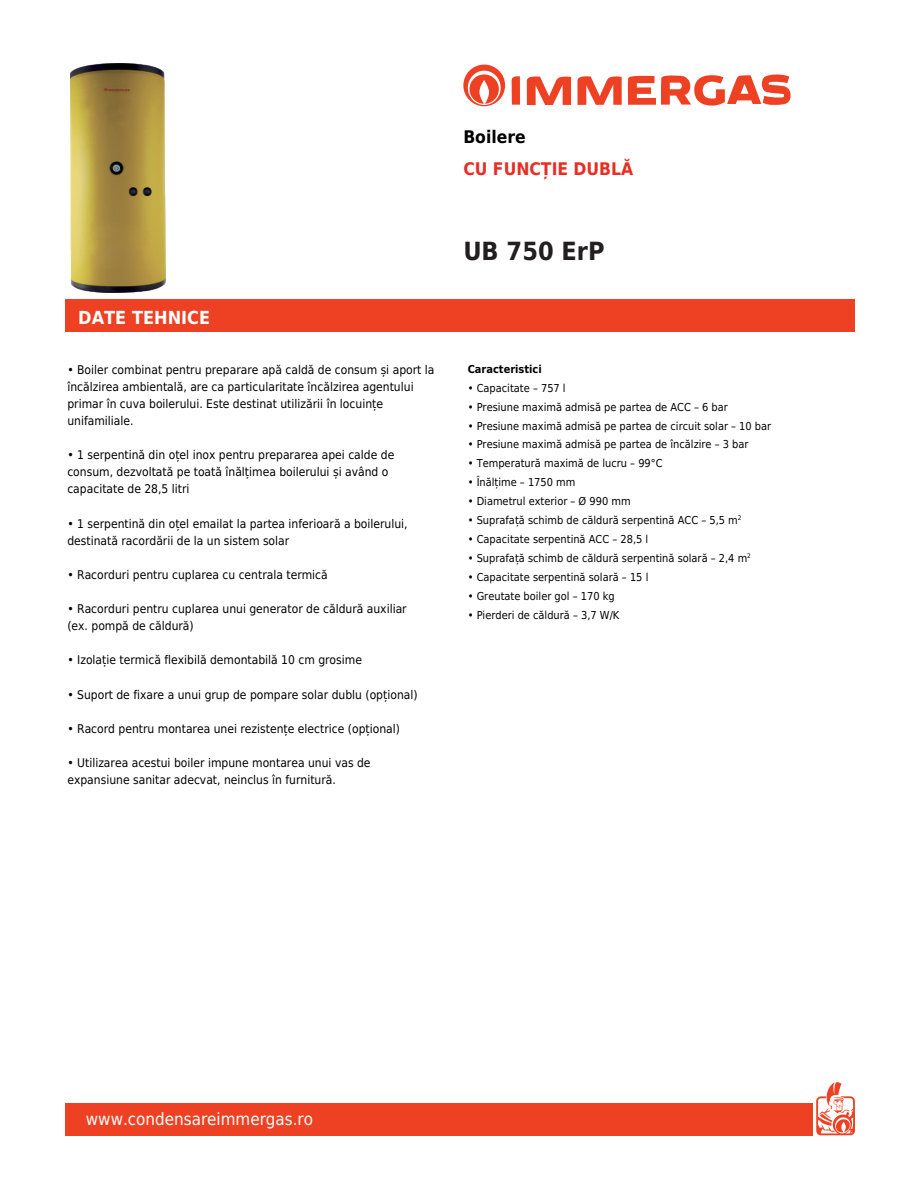
<style>
.page{position:relative;width:918px;height:1188px;background:#fff}
.page>*{position:absolute;margin:0;border:0;box-sizing:border-box;transform-origin:0 0}
.t1{font:700 25.05px "DejaVu Sans Condensed";color:#231f20}
.t2{font:700 18px "DejaVu Sans Condensed";color:#fff}
.t3{font:700 17.4px "DejaVu Sans Condensed";color:#e62e24}
.t4{font:700 17.4px "DejaVu Sans Condensed";color:#000}
.t5{font:16.8px "DejaVu Sans Condensed";color:#fff}
.t6{font:12px/17.1px "DejaVu Sans Condensed";color:#000}
.t7{font:10.95px "DejaVu Sans Condensed";color:#000}
.t8{font:700 10.95px "DejaVu Sans Condensed";color:#000}
</style>
<div class="page">
<div style="left:65px;top:1103px;width:747px;height:32px;background:#ee4023"></div>
<svg style="left:816px;top:1082px;width:39px;height:53px"></svg>
<div style="left:65px;top:300px;width:790px;height:32px;background:#ee4023"></div>
<svg style="left:463px;top:65px;width:42px;height:41px"></svg>
<svg style="left:512px;top:76px;width:8px;height:29px"></svg>
<svg style="left:527px;top:76px;width:44px;height:29px"></svg>
<svg style="left:577px;top:76px;width:45px;height:29px"></svg>
<svg style="left:628px;top:75px;width:163px;height:31px"></svg>
<img style="left:71px;top:63px;width:95px;height:229px">
<h2 class="t2" style="left:78px;top:303px;width:133px">DATE TEHNICE</h2>
<p class="t6" style="left:67px;top:361px;width:369px">• Boiler combinat pentru preparare apă caldă de consum și aport la încălzirea ambientală, are ca particularitate încălzirea agentului primar în cuva boilerului. Este destinat utilizării în locuințe unifamiliale.</p>
<p class="t6" style="left:67px;top:446px;width:328px">• 1 serpentină din oțel inox pentru prepararea apei calde de consum, dezvoltată pe toată înălțimea boilerului și având o capacitate de 28,5 litri</p>
<p class="t6" style="left:67px;top:514px;width:342px">• 1 serpentină din oțel emailat la partea inferioară a boilerului, destinată racordării de la un sistem solar</p>
<p class="t6" style="left:67px;top:566px;width:262px">• Racorduri pentru cuplarea cu centrala termică</p>
<p class="t6" style="left:67px;top:600px;width:341px">• Racorduri pentru cuplarea unui generator de căldură auxiliar (ex. pompă de căldură)</p>
<p class="t6" style="left:67px;top:651px;width:296px">• Izolație termică flexibilă demontabilă 10 cm grosime</p>
<p class="t6" style="left:67px;top:685px;width:352px">• Suport de fixare a unui grup de pompare solar dublu (opțional)</p>
<p class="t6" style="left:67px;top:720px;width:334px">• Racord pentru montarea unei rezistențe electrice (opțional)</p>
<p class="t6" style="left:67px;top:754px;width:305px">• Utilizarea acestui boiler impune montarea unui vas de expansiune sanitar adecvat, neinclus în furnitură.</p>
<h3 class="t4" style="left:463px;top:122px;width:64px">Boilere</h3>
<h3 class="t3" style="left:463px;top:155px;width:171px">CU FUNCȚIE DUBLĂ</h3>
<h1 class="t1" style="left:463px;top:230px;width:143px">UB 750 ErP</h1>
<p class="t8" style="left:468px;top:360px;width:76px">Caracteristici</p>
<p class="t7" style="left:468px;top:379px;width:99px">• Capacitate – 757 l</p>
<p class="t7" style="left:468px;top:398px;width:262px">• Presiune maximă admisă pe partea de ACC – 6 bar</p>
<p class="t7" style="left:468px;top:417px;width:305px">• Presiune maximă admisă pe partea de circuit solar – 10 bar</p>
<p class="t7" style="left:468px;top:436px;width:282px">• Presiune maximă admisă pe partea de încălzire – 3 bar</p>
<p class="t7" style="left:468px;top:455px;width:196px">• Temperatură maximă de lucru – 99°C</p>
<p class="t7" style="left:468px;top:473px;width:109px">• Înălțime – 1750 mm</p>
<p class="t7" style="left:468px;top:492px;width:164px">• Diametrul exterior – Ø 990 mm</p>
<p class="t7" style="left:468px;top:511px;width:275px">• Suprafață schimb de căldură serpentină ACC – 5,5 m<sup>2</sup></p>
<p class="t7" style="left:468px;top:530px;width:182px">• Capacitate serpentină ACC – 28,5 l</p>
<p class="t7" style="left:468px;top:549px;width:285px">• Suprafață schimb de căldură serpentină solară – 2,4 m<sup>2</sup></p>
<p class="t7" style="left:468px;top:568px;width:182px">• Capacitate serpentină solară – 15 l</p>
<p class="t7" style="left:468px;top:587px;width:148px">• Greutate boiler gol – 170 kg</p>
<p class="t7" style="left:468px;top:606px;width:153px">• Pierderi de căldură – 3,7 W/K</p>
<h3 class="t5" style="left:86px;top:1106px;width:229px">www.condensareimmergas.ro</h3>
</div>
